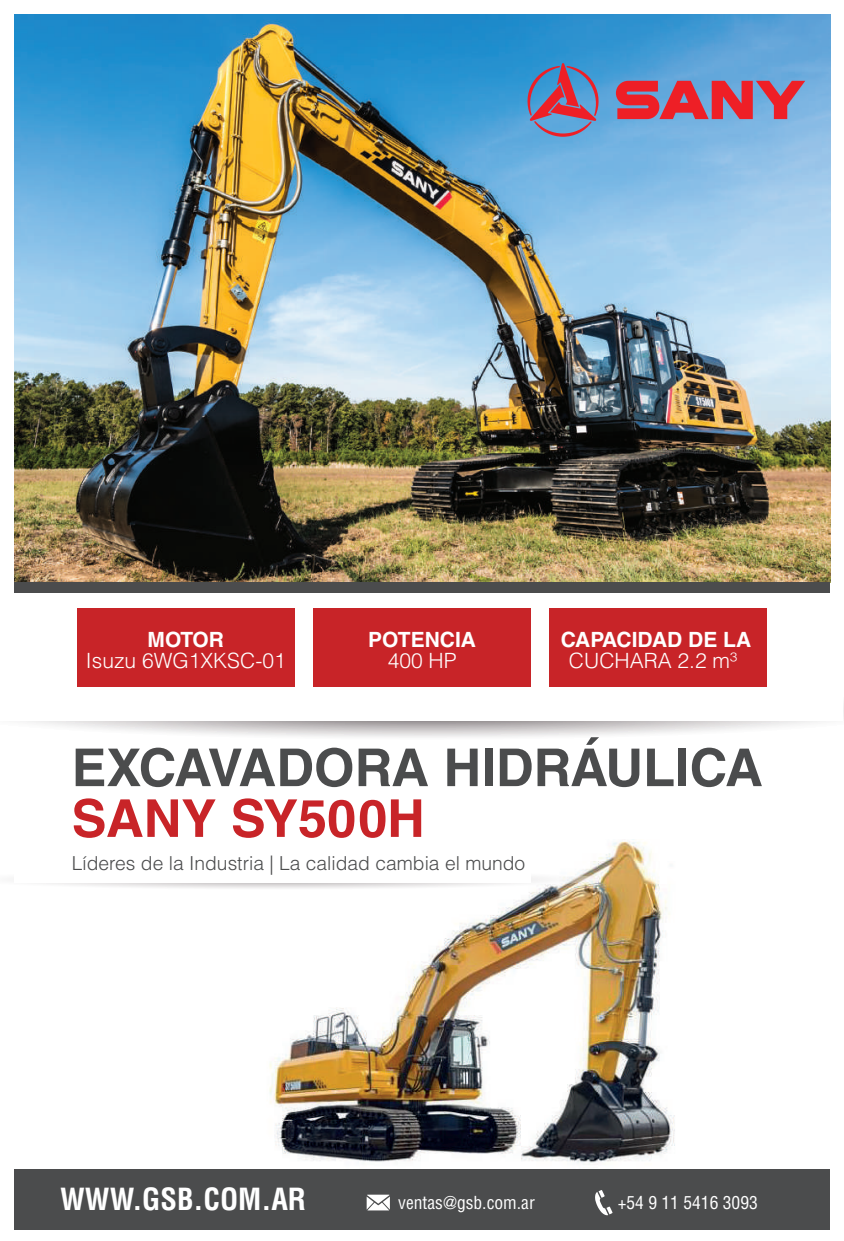
<style>
.page{position:relative;width:844px;height:1241px;background:#fff}
.page>*{position:absolute;margin:0;border:0;box-sizing:border-box;transform-origin:0 0}
.t1{font:700 52.15px "Helvetica LT Std";color:#4b4c4d}
.t2{font:700 52.15px "Helvetica LT Std";color:#c82428}
.t3{font:700 condensed 29.75px "Helvetica LT Std";color:#fff}
.t4{font:300 21px "Helvetica LT Std";color:#fff}
.t5{font:700 21px "Helvetica LT Std";color:#fff}
.t6{font:300 19.25px "Helvetica LT Std";color:#4b4c4d}
.t7{font:condensed 17.5px "Helvetica LT Std";color:#fff}
</style>
<div class="page">
<img style="left:269px;top:839px;width:406px;height:324px">
<div style="left:14px;top:1168px;width:815px;height:61px;background:#4b4c4d"></div>
<img style="left:14px;top:14px;width:815px;height:568px">
<svg style="left:26px;top:721px;width:794px;height:16px"></svg>
<svg style="left:44px;top:868px;width:549px;height:21px"></svg>
<div style="left:14px;top:846px;width:517px;height:36px;background:#fff"></div>
<div style="left:14px;top:582px;width:815px;height:11px;background:#4b4c4d"></div>
<div style="left:77px;top:608px;width:218px;height:78px;background:#c82428"></div>
<div style="left:313px;top:608px;width:218px;height:78px;background:#c82428"></div>
<div style="left:549px;top:608px;width:217px;height:78px;background:#c82428"></div>
<svg style="left:526px;top:63px;width:73px;height:74px;background:#7c78a1"></svg>
<svg style="left:615px;top:81px;width:190px;height:38px;background:#b95870"></svg>
<svg style="left:366px;top:1194px;width:24px;height:16px"></svg>
<svg style="left:595px;top:1190px;width:17px;height:24px"></svg>
<p class="t5" style="left:147px;top:626px;width:78px">MOTOR</p>
<p class="t4" style="left:86px;top:647px;width:201px">Isuzu 6WG1XKSC-01</p>
<p class="t5" style="left:368px;top:626px;width:109px">POTENCIA</p>
<p class="t4" style="left:387px;top:647px;width:70px">400 HP</p>
<p class="t5" style="left:560px;top:626px;width:192px">CAPACIDAD DE LA</p>
<p class="t4" style="left:569px;top:647px;width:170px">CUCHARA 2.2 m³</p>
<h1 class="t1" style="left:72px;top:735px;width:692px">EXCAVADORA HIDRÁULICA</h1>
<h1 class="t2" style="left:72px;top:786px;width:354px">SANY SY500H</h1>
<p class="t6" style="left:72px;top:851px;width:455px">Líderes de la Industria | La calidad cambia el mundo</p>
<h2 class="t3" style="left:60px;top:1179px;width:247px">WWW.GSB.COM.AR</h2>
<p class="t7" style="left:398px;top:1191px;width:138px">ventas@gsb.com.ar</p>
<p class="t7" style="left:617px;top:1191px;width:141px">+54 9 11 5416 3093</p>
</div>
